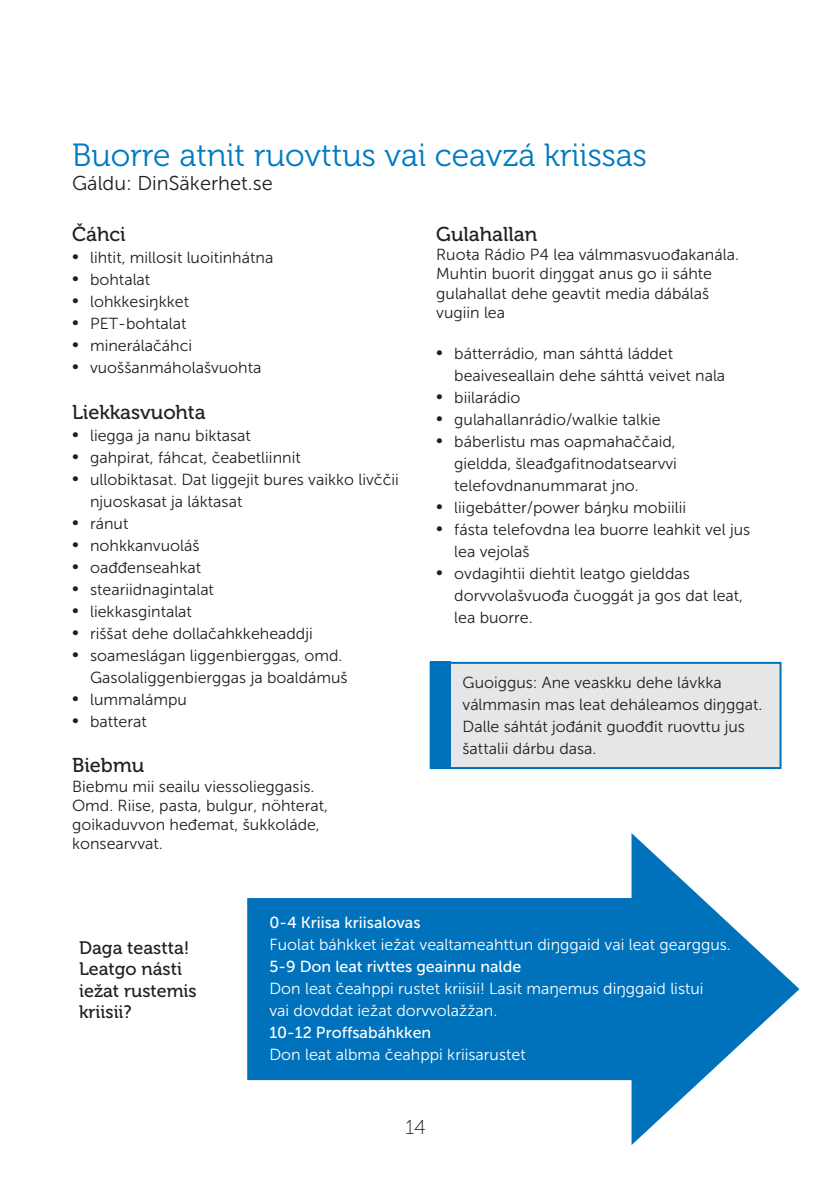
<style>
.page{position:relative;width:840px;height:1191px;background:#fff}
.page>*{position:absolute;margin:0;border:0;box-sizing:border-box;transform-origin:0 0}
.t1{font:32px "Museo 300";color:#007ac2}
.t2{font:20px "Museo 500";color:#231f20}
.t3{font:20px "Museo Sans 300";color:#231f20}
.t4{font:20px "Museo Sans 100";color:#231f20}
.t5{font:18px/21.6px "Museo 500";color:#231f20}
.t6{font:16px/22px "Museo Sans 300";color:#231f20}
.t7{font:16px/22px "Museo Sans 300";color:#fff}
.t8{font:16px "Museo Sans 500";color:#fff}
.s1{font-family:"Myriad Pro";font-size:24px}
</style>
<div class="page">
<div style="left:429px;top:662px;width:352px;height:107px;background:#e5e6e8;border:2px solid #0072bc"></div>
<div style="left:247px;top:898px;width:412px;height:182px;background:#0072bc"></div>
<svg style="left:631px;top:833px;width:168px;height:312px"></svg>
<div style="left:429px;top:662px;width:21px;height:107px;background:#0072bc"></div>
<p class="t1" style="left:72px;top:137px;width:576px">Buorre atnit ruovttus vai ceavzá kriissas</p>
<p class="t3" style="left:72px;top:172px;width:202px">Gáldu: DinSäkerhet.se</p>
<p class="t2" style="left:72px;top:223px;width:55px">Čáhci</p>
<p class="t6" style="left:72px;top:246px;width:203px"><span class="s1">•</span> lihtit, millosit luoitinhátna</p>
<p class="t6" style="left:72px;top:268px;width:80px"><span class="s1">•</span> bohtalat</p>
<p class="t6" style="left:72px;top:290px;width:118px"><span class="s1">•</span> lohkkesiŋkket</p>
<p class="t6" style="left:72px;top:312px;width:116px"><span class="s1">•</span> PET-bohtalat</p>
<p class="t6" style="left:72px;top:334px;width:122px"><span class="s1">•</span> minerálačáhci</p>
<p class="t6" style="left:72px;top:356px;width:191px"><span class="s1">•</span> vuoššanmáholašvuohta</p>
<p class="t2" style="left:72px;top:401px;width:135px">Liekkasvuohta</p>
<p class="t6" style="left:72px;top:424px;width:180px"><span class="s1">•</span> liegga ja nanu biktasat</p>
<p class="t6" style="left:72px;top:446px;width:230px"><span class="s1">•</span> gahpirat, fáhcat, čeabetliinnit</p>
<p class="t6" style="left:90px;top:468px;width:310px;text-indent:-18px"><span class="s1">•</span> ullobiktasat. Dat liggejit bures vaikko livččii njuoskasat ja láktasat</p>
<p class="t6" style="left:72px;top:512px;width:58px"><span class="s1">•</span> ránut</p>
<p class="t6" style="left:72px;top:534px;width:129px"><span class="s1">•</span> nohkkanvuoláš</p>
<p class="t6" style="left:72px;top:556px;width:130px"><span class="s1">•</span> oađđenseahkat</p>
<p class="t6" style="left:72px;top:578px;width:143px"><span class="s1">•</span> steariidnagintalat</p>
<p class="t6" style="left:72px;top:600px;width:121px"><span class="s1">•</span> liekkasgintalat</p>
<p class="t6" style="left:72px;top:622px;width:242px"><span class="s1">•</span> riššat dehe dollačahkkeheaddji</p>
<p class="t6" style="left:90px;top:644px;width:259px;text-indent:-18px"><span class="s1">•</span> soameslágan liggenbierggas, omd.<br>Gasolaliggenbierggas ja boaldámuš</p>
<p class="t6" style="left:72px;top:688px;width:116px"><span class="s1">•</span> lummalámpu</p>
<p class="t6" style="left:72px;top:710px;width:76px"><span class="s1">•</span> batterat</p>
<p class="t2" style="left:72px;top:754px;width:74px">Biebmu</p>
<p class="t6" style="left:72px;top:775px;width:244px">Biebmu mii seailu viessolieggasis.</p>
<p class="t6" style="left:72px;top:795px;width:257px;line-height:19.2px">Omd. Riise, pasta, bulgur, nöhterat, goikaduvvon heđemat, šukkoláde, konsearvvat.</p>
<p class="t2" style="left:436px;top:223px;width:102px">Gulahallan</p>
<p class="t6" style="left:436px;top:245px;width:304px;line-height:19.2px">Ruoŧa Rádio P4 lea válmmasvuođakanála.<br>Muhtin buorit diŋggat anus go ii sáhte gulahallat dehe geavtit media dábálaš vugiin lea</p>
<p class="t6" style="left:454px;top:342px;width:272px;text-indent:-18px"><span class="s1">•</span> bátterrádio, man sáhttá láddet beaiveseallain dehe sáhttá veivet nala</p>
<p class="t6" style="left:436px;top:386px;width:86px"><span class="s1">•</span> biilarádio</p>
<p class="t6" style="left:436px;top:408px;width:226px"><span class="s1">•</span> gulahallanrádio/walkie talkie</p>
<p class="t6" style="left:454px;top:430px;width:224px;text-align:justify;text-indent:-18px"><span class="s1">•</span> báberlistu mas oapmahaččaid, gieldda, šleađgafitnodatsearvvi telefovdnanummarat jno.</p>
<p class="t6" style="left:436px;top:496px;width:251px"><span class="s1">•</span> liigebátter/power báŋku mobiilii</p>
<p class="t6" style="left:454px;top:518px;width:297px;text-indent:-18px"><span class="s1">•</span> fásta telefovdna lea buorre leahkit vel jus lea vejolaš</p>
<p class="t6" style="left:454px;top:562px;width:290px;text-indent:-18px"><span class="s1">•</span> ovdagihtii diehtit leatgo gielddas dorvvolašvuođa čuoggát ja gos dat leat, lea buorre.</p>
<p class="t6" style="left:462px;top:672px;width:301px">Guoiggus: Ane veaskku dehe lávkka válmmasin mas leat deháleamos diŋggat.<br>Dalle sáhtát jođánit guođđit ruovttu jus šattalii dárbu dasa.</p>
<p class="t5" style="left:79px;top:936px;width:112px">Daga teastta!</p>
<p class="t5" style="left:79px;top:958px;width:119px">Leatgo násti iežat rustemis kriisii?</p>
<p class="t8" style="left:269px;top:914px;width:152px">0-4 Kriisa kriisalovas</p>
<p class="t7" style="left:269px;top:934px;width:462px">Fuolat báhkket iežat vealtameahttun diŋggaid vai leat gearggus.</p>
<p class="t8" style="left:269px;top:958px;width:253px">5-9 Don leat rivttes geainnu nalde</p>
<p class="t7" style="left:269px;top:978px;width:435px">Don leat čeahppi rustet kriisii! Lasit maŋemus diŋggaid listui vai dovddat iežat dorvvolažžan.</p>
<p class="t8" style="left:269px;top:1024px;width:163px">10-12 Proffsabáhkken</p>
<p class="t7" style="left:269px;top:1044px;width:257px">Don leat albma čeahppi kriisarustet</p>
<p class="t4" style="left:405px;top:1116px;width:22px">14</p>
</div>
